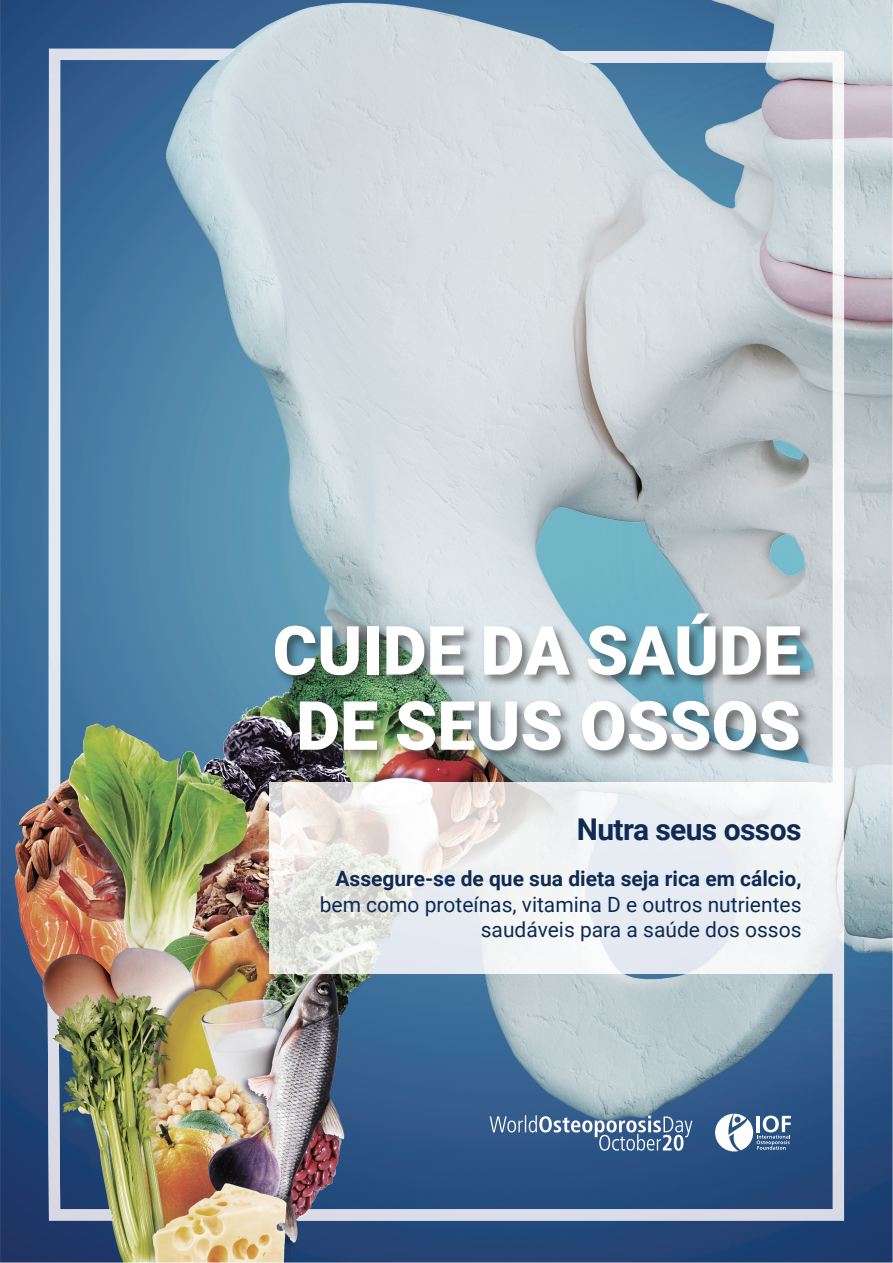
<style>
.page{position:relative;width:893px;height:1263px;background:#fff}
.page>*{position:absolute;margin:0;border:0;box-sizing:border-box;transform-origin:0 0}
.t1{font:900 67.88px/75.2px "Roboto";color:#fff;text-align:center}
.t2{font:700 30px "Roboto";letter-spacing:-.02em;color:#0f2b54}
.t3{font:21px/25.5px "Roboto";color:#0f2b54;text-align:right}
.s1{font-weight:700}
</style>
<div class="page">
<img style="left:0;top:0;width:893px;height:1262px">
<img style="left:49px;top:49px;width:186px;height:27px">
<div style="left:49px;top:75px;width:11px;height:722px;background:#e1e6ee"></div>
<img style="left:48px;top:1003px;width:65px;height:217px">
<img style="left:558px;top:51px;width:286px;height:27px">
<img style="left:818px;top:77px;width:26px;height:1143px">
<img style="left:269px;top:783px;width:549px;height:190px">
<img style="left:297px;top:1209px;width:521px;height:12px">
<svg style="left:490px;top:1115px;width:202px;height:36px;background:#5b7aa0"></svg>
<svg style="left:715px;top:1114px;width:76px;height:37px"></svg>
<div style="left:272px;top:610px;width:541px;height:154px;background:#231f20;opacity:.58"></div>
<p class="t1" style="left:273px;top:610px;width:530px">CUIDE DA SAÚDE<br>DE SEUS OSSOS</p>
<p class="t2" style="left:577px;top:808px;width:226px">Nutra seus ossos</p>
<p class="t3" style="left:320px;top:865px;width:483px"><span class="s1">Assegure-se de que sua dieta seja rica em cálcio, </span>bem como proteínas, vitamina D e outros nutrientes saudáveis para a saúde dos ossos</p>
</div>
